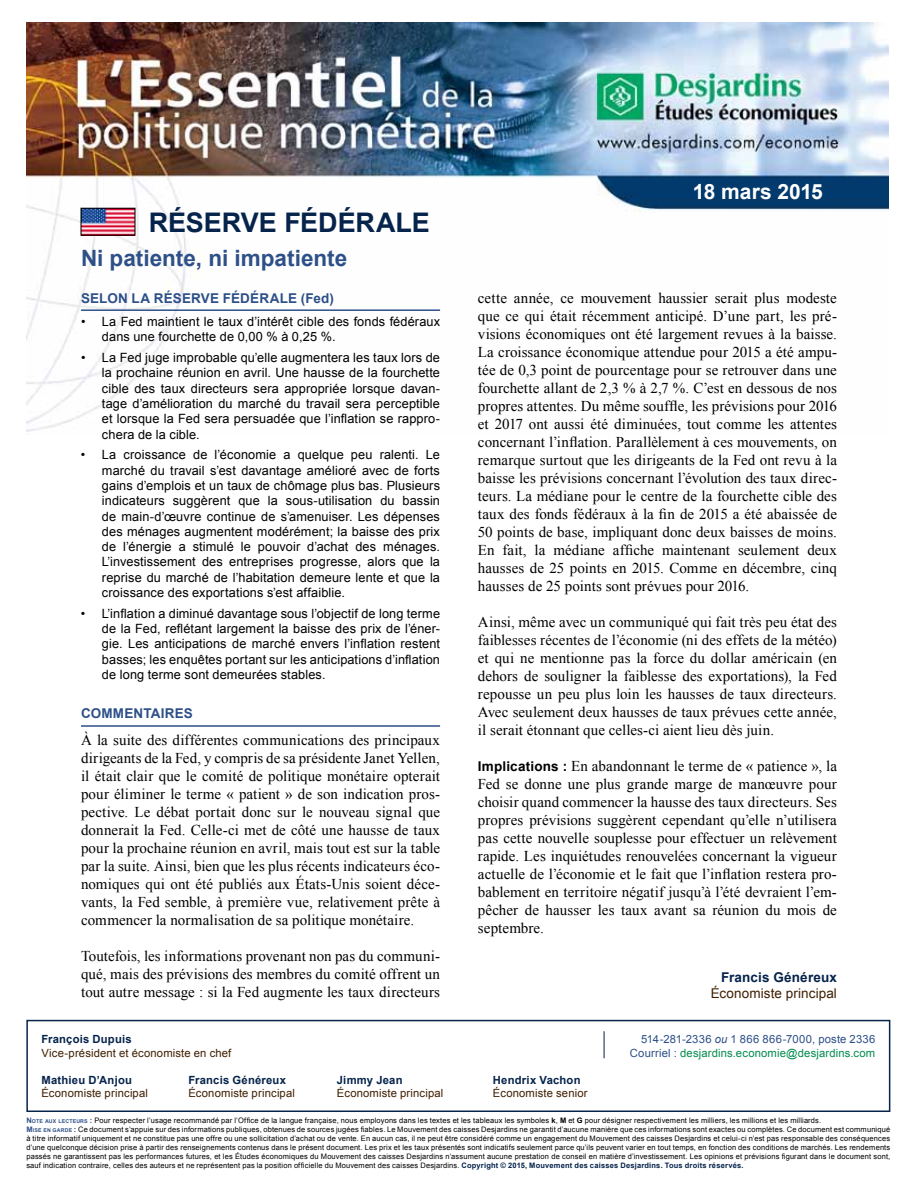
<style>
.page{position:relative;width:918px;height:1188px;background:#fff}
.page>*{position:absolute;margin:0;border:0;box-sizing:border-box;transform-origin:0 0}
.t1{font:700 27px "Arial";color:#05234b}
.t2{font:700 22.5px "Arial";color:#2d5088}
.t3{font:700 21px "Arial";color:#fff}
.t4{font:15px/18px "Times New Roman";letter-spacing:.005em;color:#000;text-align:justify}
.t5{font:700 13.5px "Arial";letter-spacing:.015em;color:#2d5088}
.t6{font:13.5px "Arial";letter-spacing:.005em;color:#401f00}
.t7{font:700 13.5px "Arial";letter-spacing:.015em;color:#05234b}
.t8{font:12.75px/15.3px "Arial";letter-spacing:.01em;color:#000;text-align:justify}
.t9{font:11.25px "Arial";letter-spacing:.015em;color:#401f00}
.t10{font:700 11.25px "Arial";letter-spacing:.02em;color:#05234b}
.t11{font:11.25px "Arial";letter-spacing:.015em;color:#008b4d}
.t12{font:11.25px "Arial";letter-spacing:.015em;color:#2d5088}
.t13{font:7.5px/9px "Arial";letter-spacing:.02em;color:#000}
.s1{font-family:"Arial";font-weight:700;font-size:13.5px}
.s2{font-style:italic}
.s3{color:#2d5088}
.s4{font-weight:700;color:#2d5088}
.s5{font-weight:700;font-size:5.25px;color:#2d5088}
.s6{font-weight:700}
.s7{font-weight:700;color:#05234b}
</style>
<div class="page">
<img style="left:26px;top:23px;width:862px;height:409px">
<svg style="left:26px;top:1019px;width:865px;height:93px"></svg>
<svg style="left:604px;top:1031px;width:1px;height:27px"></svg>
<img style="left:83px;top:210px;width:50px;height:23px">
<div style="left:81px;top:208px;width:54px;height:27px;border:1px solid #000"></div>
<hr style="left:81px;top:309px;width:359px;height:2px;background:#2d5088">
<hr style="left:81px;top:725px;width:359px;height:2px;background:#2d5088">
<h1 class="t1" style="left:149px;top:205px;width:283px">Réserve fédérale</h1>
<h2 class="t2" style="left:81px;top:243px;width:268px">Ni patiente, ni impatiente</h2>
<p class="t5" style="left:81px;top:289px;width:254px">Selon la Réserve fédérale (Fed)</p>
<p class="t8" style="left:102px;top:314px;width:340px;text-indent:-21px">• La Fed maintient le taux d’intérêt cible des fonds fédéraux dans une fourchette de 0,00 % à 0,25 %.</p>
<p class="t8" style="left:102px;top:350px;width:340px;text-indent:-21px">• La Fed juge improbable qu’elle augmentera les taux lors de la prochaine réunion en avril. Une hausse de la fourchette cible des taux directeurs sera appropriée lorsque davan&shy;tage d’amélioration du marché du travail sera perceptible et lorsque la Fed sera persuadée que l’inflation se rappro&shy;chera de la cible.</p>
<p class="t8" style="left:102px;top:447px;width:340px;text-indent:-21px">• La croissance de l’économie a quelque peu ralenti. Le marché du travail s’est davantage amélioré avec de forts gains d’emplois et un taux de chômage plus bas. Plusieurs indicateurs suggèrent que la sous-utilisation du bassin de main-d’œuvre continue de s’amenuiser. Les dépenses des ménages augmentent modérément; la baisse des prix de l’énergie a stimulé le pouvoir d’achat des ménages.<br>L’investissement des entreprises progresse, alors que la reprise du marché de l’habitation demeure lente et que la croissance des exportations s’est affaiblie.</p>
<p class="t8" style="left:102px;top:606px;width:340px;text-indent:-21px">• L’inflation a diminué davantage sous l’objectif de long terme de la Fed, reflétant largement la baisse des prix de l’éner&shy;gie. Les anticipations de marché envers l’inflation restent basses; les enquêtes portant sur les anticipations d’inflation de long terme sont demeurées stables.</p>
<p class="t5" style="left:81px;top:705px;width:63px">Commenta</p>
<p class="t5" style="left:161px;top:705px;width:33px">ires</p>
<p class="t4" style="left:81px;top:730px;width:361px">À la suite des différentes communications des principaux dirigeants de la Fed, y compris de sa présidente Janet Yellen, il était clair que le comité de politique monétaire opterait pour éliminer le terme « patient » de son indication pros&shy;pective. Le débat portait donc sur le nouveau signal que donnerait la Fed. Celle-ci met de côté une hausse de taux pour la prochaine réunion en avril, mais tout est sur la table par la suite. Ainsi, bien que les plus récents indicateurs éco&shy;nomiques qui ont été publiés aux États‑Unis soient déce&shy;vants, la Fed semble, à première vue, relativement prête à commencer la normalisation de sa politique monétaire.</p>
<p class="t4" style="left:81px;top:946px;width:361px">Toutefois, les informations provenant non pas du communi&shy;qué, mais des prévisions des membres du comité offrent un tout autre message : si la Fed augmente les taux directeurs</p>
<h3 class="t3" style="left:693px;top:178px;width:131px">18 mars 2015</h3>
<p class="t4" style="left:478px;top:289px;width:361px">cette année, ce mouvement haussier serait plus modeste que ce qui était récemment anticipé. D’une part, les pré&shy;visions économiques ont été largement revues à la baisse.<br>La croissance économique attendue pour 2015 a été ampu&shy;tée de 0,3 point de pourcentage pour se retrouver dans une fourchette allant de 2,3 % à 2,7 %. C’est en dessous de nos propres attentes. Du même souffle, les prévisions pour 2016 et 2017 ont aussi été diminuées, tout comme les attentes concernant l’inflation. Parallèlement à ces mouvements, on remarque surtout que les dirigeants de la Fed ont revu à la baisse les prévisions concernant l’évolution des taux direc&shy;teurs. La médiane pour le centre de la fourchette cible des taux des fonds fédéraux à la fin de 2015 a été abaissée de 50 points de base, impliquant donc deux baisses de moins.<br>En fait, la médiane affiche maintenant seulement deux hausses de 25 points en 2015. Comme en décembre, cinq hausses de 25 points sont prévues pour 2016.</p>
<p class="t4" style="left:478px;top:613px;width:361px">Ainsi, même avec un communiqué qui fait très peu état des faiblesses récentes de l’économie (ni des effets de la météo) et qui ne mentionne pas la force du dollar américain (en dehors de souligner la faiblesse des exportations), la Fed repousse un peu plus loin les hausses de taux directeurs.<br>Avec seulement deux hausses de taux prévues cette année, il serait étonnant que celles-ci aient lieu dès juin.</p>
<p class="t4" style="left:478px;top:757px;width:361px"><span class="s1">Implications :</span> En abandonnant le terme de « patience », la Fed se donne une plus grande marge de manœuvre pour choisir quand commencer la hausse des taux directeurs. Ses propres prévisions suggèrent cependant qu’elle n’utilisera pas cette nouvelle souplesse pour effectuer un relèvement rapide. Les inquiétudes renouvelées concernant la vigueur actuelle de l’économie et le fait que l’inflation restera pro&shy;bablement en territoire négatif jusqu’à l’été devraient l’em&shy;pêcher de hausser les taux avant sa réunion du mois de septembre.</p>
<p class="t7" style="left:721px;top:968px;width:117px">Francis Généreux</p>
<p class="t6" style="left:711px;top:984px;width:128px">Économiste principal</p>
<p class="t10" style="left:41px;top:1032px;width:92px">François Dupuis</p>
<p class="t12" style="left:641px;top:1032px;width:236px">514-281-2336 <span class="s2">ou</span> 1 866 866-7000, poste 2336</p>
<p class="t9" style="left:41px;top:1045px;width:192px">Vice-président et économiste en chef</p>
<p class="t11" style="left:630px;top:1045px;width:247px"><span class="s3">Courriel :</span> desjardins.economie@desjardins.com</p>
<p class="t10" style="left:41px;top:1072px;width:92px">Mathieu D’Anjou</p>
<p class="t10" style="left:188px;top:1072px;width:99px">Francis Généreux</p>
<p class="t10" style="left:337px;top:1072px;width:67px">Jimmy Jean</p>
<p class="t10" style="left:493px;top:1072px;width:89px">Hendrix Vachon</p>
<p class="t9" style="left:41px;top:1086px;width:108px">Économiste principal</p>
<p class="t9" style="left:188px;top:1086px;width:108px">Économiste principal</p>
<p class="t9" style="left:337px;top:1086px;width:108px">Économiste principal</p>
<p class="t9" style="left:493px;top:1086px;width:96px">Économiste senior</p>
<p class="t13" style="left:26px;top:1116px;width:865px"><span class="s4">N</span><span class="s5">OTE AUX LECTEURS</span> <span class="s4">:</span> Pour respecter l’usage recommandé par l’Office de la langue française, nous employons dans les textes et les tableaux les symboles <span class="s6">k</span>, <span class="s6">M</span> et <span class="s6">G</span> pour désigner respectivement les milliers, les millions et les milliards.<br><span class="s4">M</span><span class="s5">ISE EN GARDE</span> <span class="s4">:</span> Ce document s’appuie sur des informations publiques, obtenues de sources jugées fiables. Le Mouvement des caisses Desjardins ne garantit d’aucune manière que ces informations sont exactes ou complètes. Ce document est communiqué à titre informatif uniquement et ne constitue pas une offre ou une sollicitation d’achat ou de vente. En aucun cas, il ne peut être considéré comme un engagement du Mouvement des caisses Desjardins et celui-ci n’est pas responsable des conséquences d’une quelconque décision prise à partir des renseignements contenus dans le présent document. Les prix et les taux présentés sont indicatifs seulement parce qu’ils peuvent varier en tout temps, en fonction des conditions de marchés. Les rendements passés ne garantissent pas les performances futures, et les Études économiques du Mouvement des caisses Desjardins n’assument aucune prestation de conseil en matière d’investissement. Les opinions et prévisions figurant dans le document sont, sauf indication contraire, celles des auteurs et ne représentent pas la position officielle du Mouvement des caisses Desjardins. <span class="s7">Copyright © 2015, Mouvement des caisses Desjardins. Tous droits réservés.</span></p>
</div>
